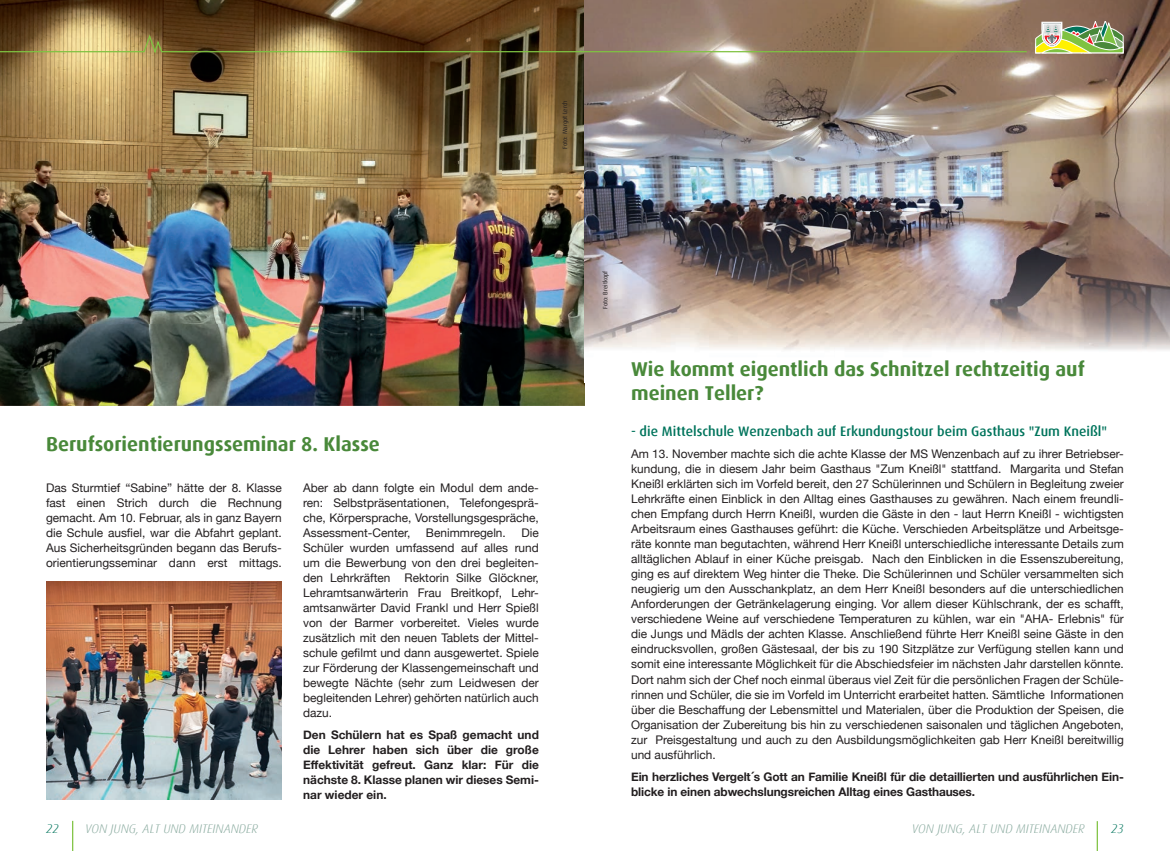
<style>
.page{position:relative;width:1170px;height:851px;background:#fff}
.page>*{position:absolute;margin:0;border:0;box-sizing:border-box;transform-origin:0 0}
.t1{font:700 20px/24px "Dax";color:#49893a}
.t2{font:500 13.75px "Dax";color:#01745c}
.t3{font:italic 300 12.5px "Dax";color:#87a99d}
.t4{font:italic 300 12.5px "Dax";color:#01745c}
.t5{font:11.88px/15px "Helvetica Neue";color:#231f20;text-align:justify}
.t6{font:700 11.88px/15px "Helvetica Neue";letter-spacing:-.01em;color:#231f20;text-align:justify}
.t7{font:6.25px "Dax";color:#231f20}
</style>
<div class="page">
<img style="left:0;top:0;width:585px;height:405px">
<img style="left:585px;top:0;width:584px;height:350px">
<hr style="left:72px;top:820px;width:1px;height:30px;background:#7fc241">
<svg style="left:1096px;top:821px;width:1px;height:29px"></svg>
<svg style="left:1035px;top:21px;width:88px;height:32px;background:#a6b676"></svg>
<svg style="left:0;top:33px;width:1027px;height:23px;background:#8a744d"></svg>
<img style="left:46px;top:581px;width:236px;height:218px">
<p class="t7" style="left:561px;top:149px;width:50px;rotate:-90deg">Foto: Margot Lerch</p>
<h1 class="t1" style="left:46px;top:432px;width:335px">Berufsorientierungsseminar 8. Klasse</h1>
<p class="t5" style="left:46px;top:480px;width:237px">Das Sturmtief “Sabine” hätte der 8. Klasse fast einen Strich durch die Rechnung gemacht. Am 10. Februar, als in ganz Bayern die Schule ausfiel, war die Abfahrt geplant.<br>Aus Sicherheitsgründen begann das Berufs&shy;orientierungsseminar dann erst mittags.</p>
<p class="t5" style="left:303px;top:480px;width:237px">Aber ab dann folgte ein Modul dem ande&shy;ren: Selbstpräsentationen, Telefongesprä&shy;che, Körpersprache, Vorstellungsgespräche, Assessment-Center,</p>
<p class="t5" style="left:303px;top:525px;width:237px;text-indent:218px">Die Schüler wurden umfassend auf alles rund um die Bewerbung von den drei begleiten&shy;den Lehrkräften Rektorin Silke Glöckner, Lehramtsanwärterin Frau Breitkopf, Lehr&shy;amtsanwärter David Frankl und Herr Spießl von der Barmer vorbereitet. Vieles wurde zusätzlich mit den neuen Tablets der Mittel&shy;schule gefilmt und dann ausgewertet. Spiele zur Förderung der Klassengemeinschaft und bewegte Nächte (sehr zum Leidwesen der begleitenden Lehrer) gehörten natürlich auch dazu.</p>
<p class="t6" style="left:303px;top:727px;width:237px">Den Schülern hat es Spaß gemacht und die Lehrer haben sich über die große Effektivität gefreut. Ganz klar: Für die nächste 8. Klasse planen wir dieses Semi&shy;nar wieder ein.</p>
<p class="t5" style="left:426px;top:525px;width:81px">Benimmregeln.</p>
<p class="t7" style="left:602px;top:309px;width:40px;rotate:-90deg">Foto: Breitkopf</p>
<h1 class="t1" style="left:631px;top:357px;width:455px">Wie kommt eigentlich das Schnitzel rechtzeitig auf meinen Teller?</h1>
<p class="t2" style="left:631px;top:424px;width:477px">- die Mittelschule Wenzenbach auf Erkundungstour beim Gasthaus "Zum Kneißl"</p>
<p class="t5" style="left:631px;top:447px;width:494px">Am 13. November machte sich die achte Klasse der MS Wenzenbach auf zu ihrer Betriebser&shy;kundung, die in diesem Jahr beim Gasthaus "Zum Kneißl" stattfand. Margarita und Stefan Kneißl erklärten sich im Vorfeld bereit, den 27 Schülerinnen und Schülern in Begleitung zweier Lehrkräfte einen Einblick in den Alltag eines Gasthauses zu gewähren. Nach einem freundli&shy;chen Empfang durch Herrn Kneißl, wurden die Gäste in den - laut Herrn Kneißl - wichtigsten Arbeitsraum eines Gasthauses geführt: die Küche. Verschieden Arbeitsplätze und Arbeitsge&shy;räte konnte man begutachten, während Herr Kneißl unterschiedliche interessante Details zum alltäglichen Ablauf in einer Küche preisgab. Nach den Einblicken in die Essenszubereitung, ging es auf direktem Weg hinter die Theke. Die Schülerinnen und Schüler versammelten sich neugierig um den Ausschankplatz, an dem Herr Kneißl besonders auf die unterschiedlichen Anforderungen der Getränkelagerung einging. Vor allem dieser Kühlschrank, der es schafft, verschiedene Weine auf verschiedene Temperaturen zu kühlen, war ein "AHA- Erlebnis" für die Jungs und Mädls der achten Klasse. Anschließend führte Herr Kneißl seine Gäste in den eindrucksvollen, großen Gästesaal, der bis zu 190 Sitzplätze zur Verfügung stellen kann und somit eine interessante Möglichkeit für die Abschiedsfeier im nächsten Jahr darstellen könnte.<br>Dort nahm sich der Chef noch einmal überaus viel Zeit für die persönlichen Fragen der Schüle&shy;rinnen und Schüler, die sie im Vorfeld im Unterricht erarbeitet hatten. Sämtliche Informationen über die Beschaffung der Lebensmittel und Materialen, über die Produktion der Speisen, die Organisation der Zubereitung bis hin zu verschiedenen saisonalen und täglichen Angeboten, zur Preisgestaltung und auch zu den Ausbildungsmöglichkeiten gab Herr Kneißl bereitwillig und ausführlich.</p>
<p class="t6" style="left:631px;top:769px;width:494px">Ein herzliches Vergelt´s Gott an Familie Kneißl für die detaillierten und ausführlichen Ein&shy;blicke in einen abwechslungsreichen Alltag eines Gasthauses.</p>
<p class="t4" style="left:46px;top:822px;width:14px">22</p>
<p class="t3" style="left:85px;top:822px;width:174px">VON JUNG, ALT UND MITEINANDER</p>
<p class="t3" style="left:911px;top:822px;width:175px">VON JUNG, ALT UND MITEINANDER</p>
<p class="t4" style="left:1110px;top:822px;width:14px">23</p>
</div>
